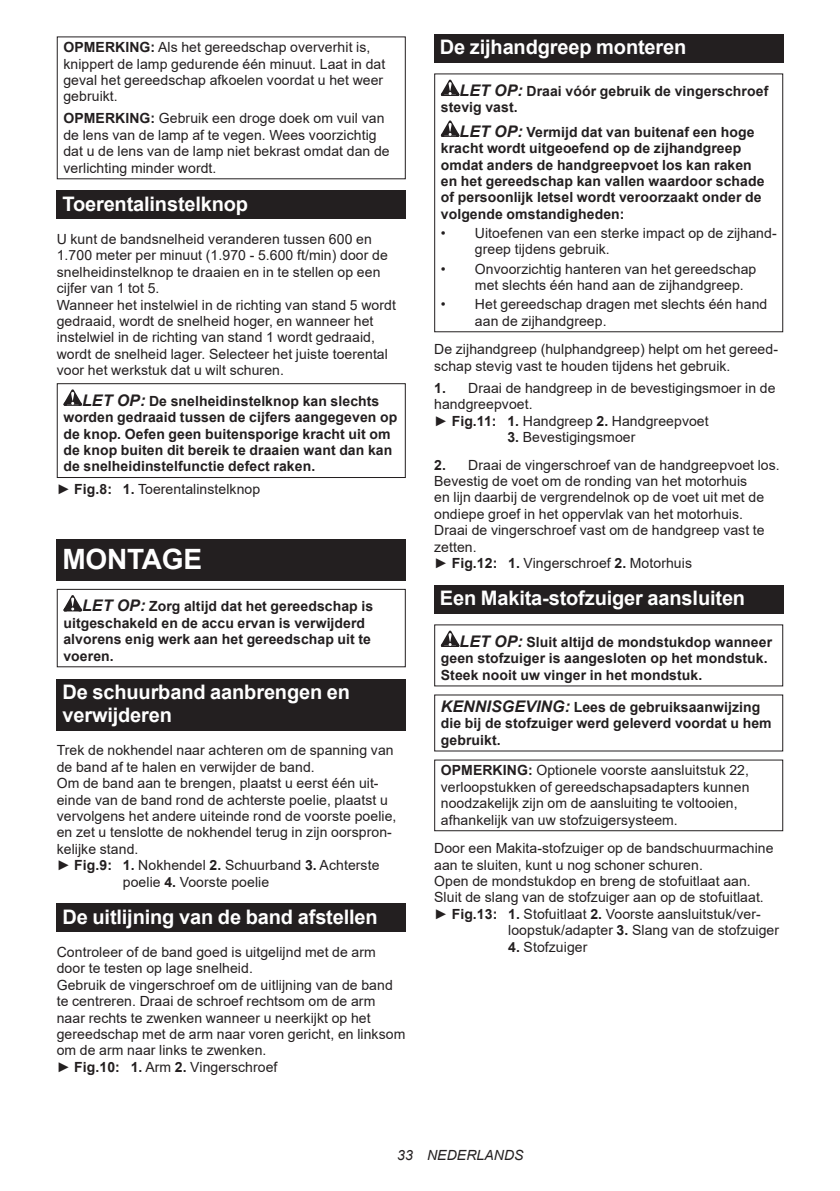
<style>
.page{position:relative;width:840px;height:1191px;background:#fff}
.page>*{position:absolute;margin:0;border:0;box-sizing:border-box;transform-origin:0 0}
.t1{font:700 28px "Arial";letter-spacing:-.01em;color:#fff}
.t2{font:700 20px/23.4px "Arial";letter-spacing:-.01em;color:#fff}
.t3{font:14px/16.4px "Arial";letter-spacing:.005em;color:#231f20}
.t4{font:700 14px/16.4px "Arial";letter-spacing:.005em;color:#231f20}
.t5{font:italic 14px "Arial";letter-spacing:.005em;color:#231f20}
.s1{font-weight:700}
.s2{font-style:italic;font-size:16px}
</style>
<div class="page">
<div style="left:57px;top:191px;width:348px;height:28px;background:#231f20"></div>
<svg style="left:63px;top:389px;width:19px;height:17px"></svg>
<div style="left:57px;top:383px;width:348px;height:95px;border:1px solid #231f20"></div>
<div style="left:57px;top:540px;width:348px;height:41px;background:#231f20"></div>
<svg style="left:63px;top:595px;width:19px;height:16px"></svg>
<div style="left:57px;top:589px;width:348px;height:78px;border:1px solid #231f20"></div>
<div style="left:57px;top:678px;width:348px;height:52px;background:#231f20"></div>
<div style="left:57px;top:903px;width:348px;height:29px;background:#231f20"></div>
<div style="left:434px;top:34px;width:348px;height:29px;background:#231f20"></div>
<svg style="left:440px;top:80px;width:19px;height:16px"></svg>
<svg style="left:440px;top:120px;width:19px;height:17px"></svg>
<div style="left:434px;top:585px;width:348px;height:28px;background:#231f20"></div>
<svg style="left:440px;top:630px;width:19px;height:17px"></svg>
<div style="left:434px;top:759px;width:348px;height:72px;border:1px solid #231f20"></div>
<p class="t3" style="left:63px;top:39px;width:323px"><span class="s1">OPMERKING:</span> Als het gereedschap oververhit is, knippert de lamp gedurende één minuut. Laat in dat geval het gereedschap afkoelen voordat u het weer gebruikt.</p>
<p class="t3" style="left:63px;top:110px;width:327px"><span class="s1">OPMERKING:</span> Gebruik een droge doek om vuil van de lens van de lamp af te vegen. Wees voorzichtig dat u de lens van de lamp niet bekrast omdat dan de verlichting minder wordt.</p>
<h2 class="t2" style="left:62px;top:192px;width:187px">Toerentalinstelknop</h2>
<p class="t3" style="left:57px;top:231px;width:340px">U kunt de bandsnelheid veranderen tussen 600 en 1.700 meter per minuut (1.970 - 5.600 ft/min) door de snelheidinstelknop te draaien en in te stellen op een cijfer van 1 tot 5.<br>Wanneer het instelwiel in de richting van stand 5 wordt gedraaid, wordt de snelheid hoger, en wanneer het instelwiel in de richting van stand 1 wordt gedraaid, wordt de snelheid lager. Selecteer het juiste toerental voor het werkstuk dat u wilt schuren.</p>
<p class="t4" style="left:63px;top:393px;width:335px;text-indent:19px"><span class="s2">LET OP:</span> De snelheidinstelknop kan slechts worden gedraaid tussen de cijfers aangegeven op de knop. Oefen geen buitensporige kracht uit om de knop buiten dit bereik te draaien want dan kan de snelheidinstelfunctie defect raken.</p>
<p class="t3" style="left:57px;top:481px;width:205px">► <span class="s1">Fig.8: 1.</span> Toerentalinstelknop</p>
<h1 class="t1" style="left:62px;top:540px;width:141px">MONTAGE</h1>
<p class="t4" style="left:63px;top:598px;width:311px;text-indent:19px"><span class="s2">LET OP:</span> Zorg altijd dat het gereedschap is uitgeschakeld en de accu ervan is verwijderd alvorens enig werk aan het gereedschap uit te voeren.</p>
<h2 class="t2" style="left:62px;top:680px;width:289px">De schuurband aanbrengen en verwijderen</h2>
<p class="t3" style="left:57px;top:742px;width:338px">Trek de nokhendel naar achteren om de spanning van</p>
<p class="t3" style="left:57px;top:758px;width:259px">de band af te halen en verwijder de band.</p>
<p class="t3" style="left:57px;top:775px;width:323px">Om de band aan te brengen, plaatst u eerst één uit-</p>
<p class="t3" style="left:57px;top:791px;width:332px">einde van de band rond de achterste poelie, plaatst u</p>
<p class="t3" style="left:57px;top:807px;width:341px">vervolgens het andere uiteinde rond de voorste poelie,</p>
<p class="t3" style="left:57px;top:824px;width:336px">en zet u tenslotte de nokhendel terug in zijn oorspron-</p>
<p class="t3" style="left:57px;top:840px;width:83px">kelijke stand.</p>
<p class="t3" style="left:57px;top:857px;width:324px">► <span class="s1">Fig.9: 1.</span> Nokhendel <span class="s1">2.</span> Schuurband <span class="s1">3.</span> Achterste</p>
<p class="t3" style="left:123px;top:873px;width:148px">poelie <span class="s1">4.</span> Voorste poelie</p>
<h2 class="t2" style="left:62px;top:905px;width:316px">De uitlijning van de band afstellen</h2>
<p class="t3" style="left:57px;top:943px;width:350px">Controleer of de band goed is uitgelijnd met de arm door te testen op lage snelheid.<br>Gebruik de vingerschroef om de uitlijning van de band te centreren. Draai de schroef rechtsom om de arm naar rechts te zwenken wanneer u neerkijkt op het gereedschap met de arm naar voren gericht, en linksom om de arm naar links te zwenken.<br>► <span class="s1">Fig.10: 1.</span> Arm <span class="s1">2.</span> Vingerschroef</p>
<h2 class="t2" style="left:439px;top:36px;width:248px">De zijhandgreep monteren</h2>
<p class="t4" style="left:440px;top:83px;width:329px;text-indent:19px"><span class="s2">LET OP:</span> Draai vóór gebruik de vingerschroef stevig vast.</p>
<p class="t4" style="left:440px;top:124px;width:325px;text-indent:19px"><span class="s2">LET OP:</span> Vermijd dat van buitenaf een hoge kracht wordt uitgeoefend op de zijhandgreep omdat anders de handgreepvoet los kan raken en het gereedschap kan vallen waardoor schade of persoonlijk letsel wordt veroorzaakt onder de volgende omstandigheden:</p>
<p class="t3" style="left:474px;top:225px;width:303px;text-indent:-34px">• Uitoefenen van een sterke impact op de zijhand&shy;greep tijdens gebruik.</p>
<p class="t3" style="left:474px;top:260px;width:283px;text-indent:-34px">• Onvoorzichtig hanteren van het gereedschap met slechts één hand aan de zijhandgreep.</p>
<p class="t3" style="left:474px;top:296px;width:294px;text-indent:-34px">• Het gereedschap dragen met slechts één hand aan de zijhandgreep.</p>
<p class="t3" style="left:434px;top:341px;width:345px">De zijhandgreep (hulphandgreep) helpt om het gereed&shy;schap stevig vast te houden tijdens het gebruik.</p>
<p class="t3" style="left:434px;top:379px;width:342px"><span class="s1">1.</span> Draai de handgreep in de bevestigingsmoer in de handgreepvoet.<br>► <span class="s1">Fig.11: 1.</span> Handgreep <span class="s1">2.</span> Handgreepvoet</p>
<p class="t3" style="left:507px;top:429px;width:129px"><span class="s1">3.</span> Bevestigingsmoer</p>
<p class="t3" style="left:434px;top:456px;width:347px"><span class="s1">2.</span> Draai de vingerschroef van de handgreepvoet los.<br>Bevestig de voet om de ronding van het motorhuis<br>en lijn daarbij de vergrendelnok op de voet uit met de ondiepe groef in het oppervlak van het motorhuis.<br>Draai de vingerschroef vast om de handgreep vast te zetten.<br>► <span class="s1">Fig.12: 1.</span> Vingerschroef <span class="s1">2.</span> Motorhuis</p>
<h2 class="t2" style="left:439px;top:586px;width:306px">Een Makita-stofzuiger aansluiten</h2>
<p class="t4" style="left:440px;top:634px;width:332px;text-indent:19px"><span class="s2">LET OP:</span> Sluit altijd de mondstukdop wanneer geen stofzuiger is aangesloten op het mondstuk.<br>Steek nooit uw vinger in het mondstuk.</p>
<p class="t4" style="left:440px;top:699px;width:332px"><span class="s2">KENNISGEVING:</span> Lees de gebruiksaanwijzing die bij de stofzuiger werd geleverd voordat u hem gebruikt.</p>
<p class="t3" style="left:440px;top:762px;width:310px"><span class="s1">OPMERKING:</span> Optionele voorste aansluitstuk 22, verloopstukken of gereedschapsadapters kunnen noodzakelijk zijn om de aansluiting te voltooien, afhankelijk van uw stofzuigersysteem.</p>
<p class="t3" style="left:434px;top:840px;width:341px">Door een Makita-stofzuiger op de bandschuurmachine</p>
<p class="t3" style="left:434px;top:856px;width:270px">aan te sluiten, kunt u nog schoner schuren.</p>
<p class="t3" style="left:434px;top:873px;width:318px">Open de mondstukdop en breng de stofuitlaat aan.</p>
<p class="t3" style="left:434px;top:889px;width:331px">Sluit de slang van de stofzuiger aan op de stofuitlaat.</p>
<p class="t3" style="left:434px;top:905px;width:328px">► <span class="s1">Fig.13: 1.</span> Stofuitlaat <span class="s1">2.</span> Voorste aansluitstuk/ver-</p>
<p class="t3" style="left:508px;top:922px;width:272px">loopstuk/adapter <span class="s1">3.</span> Slang van de stofzuiger</p>
<p class="t3" style="left:508px;top:938px;width:81px"><span class="s1">4.</span> Stofzuiger</p>
<p class="t5" style="left:397px;top:1146px;width:128px">33 NEDERLANDS</p>
</div>
